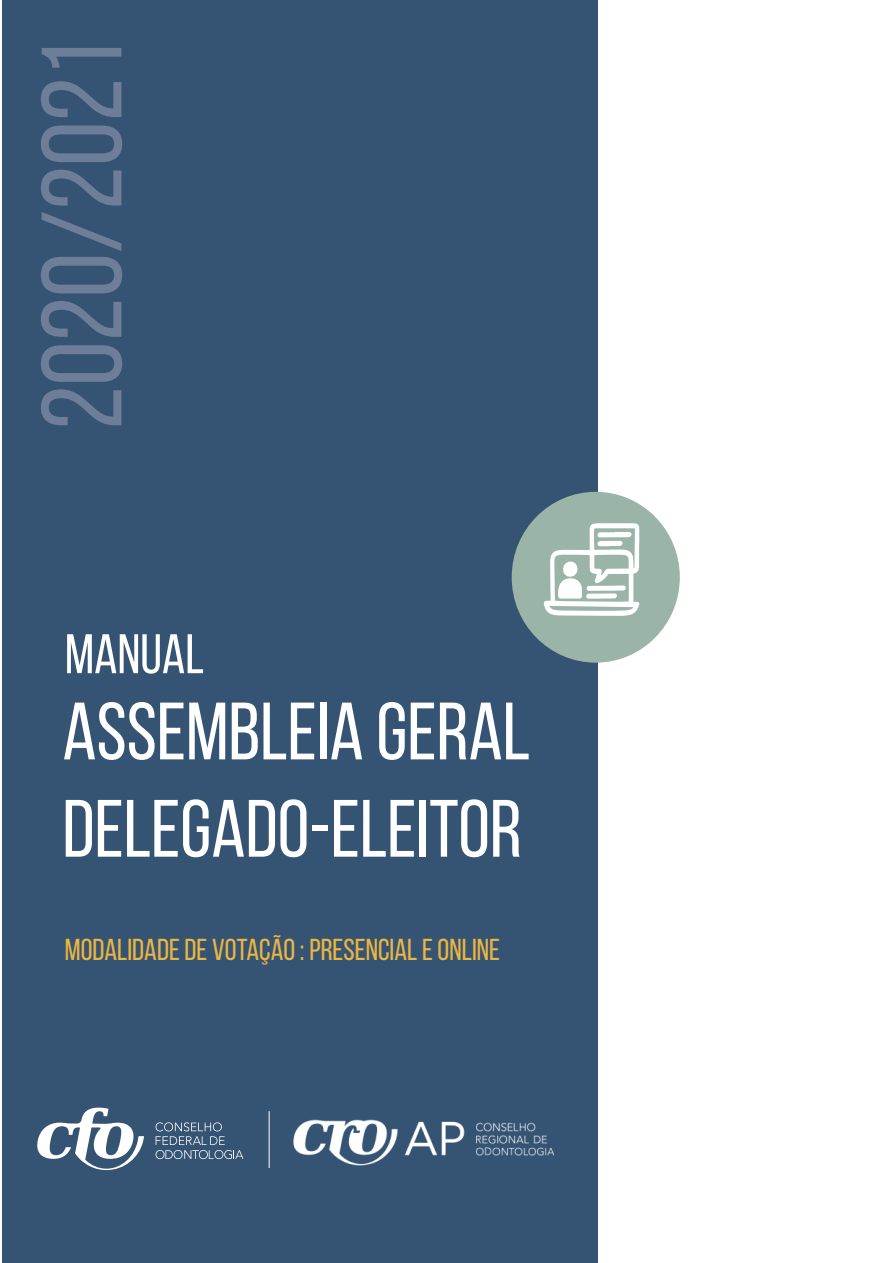
<style>
.page{position:relative;width:893px;height:1263px;background:#fff}
.page>*{position:absolute;margin:0;border:0;box-sizing:border-box;transform-origin:0 0}
.t1{font:114px "Bebas Neue";color:#6e7d98}
.t2{font:81.15px/97.4px "Bebas Neue";color:#fff}
.t3{font:55.65px "Bebas Neue";color:#fff}
.t4{font:30.3px "Bebas Neue";color:#edb540}
</style>
<div class="page">
<div style="left:2px;top:0;width:595px;height:1263px;background:#355473"></div>
<div style="left:512px;top:492px;width:168px;height:171px;background:#9bb4a8;border-radius:50%"></div>
<svg style="left:544px;top:523px;width:96px;height:93px"></svg>
<svg style="left:37px;top:1107px;width:107px;height:63px"></svg>
<svg style="left:156px;top:1122px;width:87px;height:37px"></svg>
<hr style="left:269px;top:1111px;width:1px;height:57px;background:#fff">
<img style="left:293px;top:1119px;width:262px;height:47px">
<h1 class="t1" style="left:20px;top:430px;width:392px;rotate:-90deg">2020/2021</h1>
<h3 class="t3" style="left:65px;top:624px;width:141px">MANUAL</h3>
<h2 class="t2" style="left:62px;top:682px;width:469px">ASSEMBLEIA GERAL<br>DELEGADO-ELEITOR</h2>
<p class="t4" style="left:65px;top:933px;width:437px">MODALIDADE DE VOTAÇÃO : PRESENCIAL E ONLINE</p>
</div>
